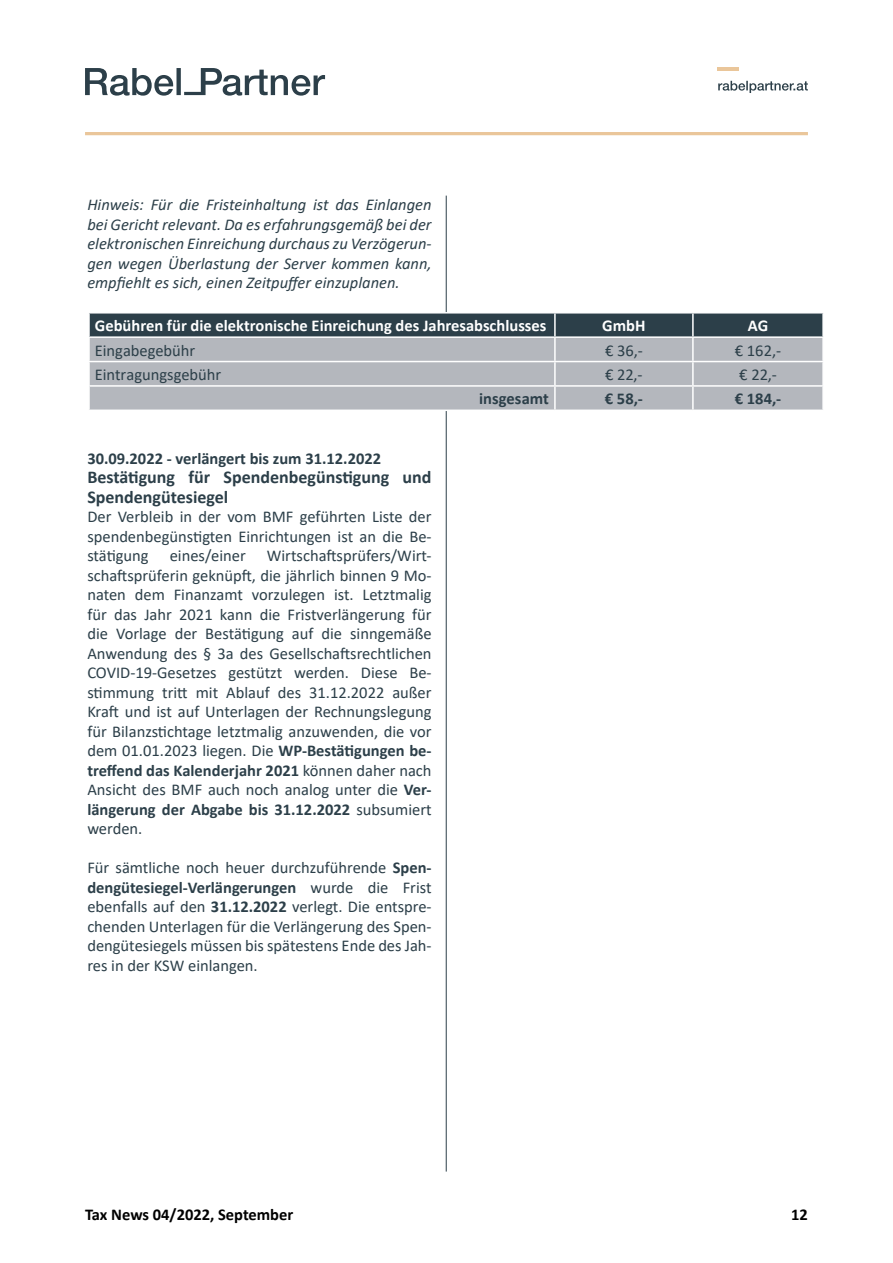
<style>
.page{position:relative;width:893px;height:1263px;background:#fff}
.page>*{position:absolute;margin:0;border:0;box-sizing:border-box;transform-origin:0 0}
.t1{font:700 18px/19.5px "Calibri";color:#2c3f49}
.t2{font:16.5px/19.5px "Calibri";color:#2c3f49;text-align:justify}
.t3{font:italic 16.5px/19.5px "Calibri";color:#2c3f49;text-align:justify}
.t4{font:700 16.5px "Calibri";color:#fff}
.t5{font:700 16.5px "Calibri";color:#2c3f49}
.t6{font:700 16.5px "Calibri";color:#000}
.s1{font-weight:700}
</style>
<div class="page">
<svg style="left:85px;top:68px;width:240px;height:28px"></svg>
<hr style="left:85px;top:132px;width:723px;height:3px;background:#eac69a">
<svg style="left:718px;top:81px;width:90px;height:12px"></svg>
<hr style="left:717px;top:67px;width:22px;height:3px;background:#eac69a">
<hr style="left:446px;top:196px;width:1px;height:975px;background:#2c3f49">
<div style="left:90px;top:314px;width:732px;height:22px;background:#2c3f49"></div>
<div style="left:90px;top:338px;width:732px;height:72px;background:#b4b7bd"></div>
<hr style="left:88px;top:312px;width:467px;height:2px;background:#fff">
<hr style="left:554px;top:314px;width:2px;height:22px;background:#fff">
<hr style="left:692px;top:314px;width:2px;height:22px;background:#fff">
<hr style="left:88px;top:336px;width:467px;height:2px;background:#fff">
<hr style="left:554px;top:338px;width:2px;height:23px;background:#fff">
<hr style="left:692px;top:338px;width:2px;height:23px;background:#fff">
<hr style="left:88px;top:361px;width:467px;height:1px;background:#fff">
<hr style="left:555px;top:361px;width:138px;height:1px;background:#fff">
<hr style="left:554px;top:362px;width:2px;height:23px;background:#fff">
<hr style="left:693px;top:361px;width:131px;height:1px;background:#fff">
<hr style="left:692px;top:362px;width:2px;height:23px;background:#fff">
<hr style="left:88px;top:385px;width:467px;height:2px;background:#fff">
<hr style="left:555px;top:385px;width:138px;height:2px;background:#fff">
<hr style="left:554px;top:387px;width:2px;height:23px;background:#fff">
<hr style="left:693px;top:385px;width:131px;height:2px;background:#fff">
<hr style="left:692px;top:387px;width:2px;height:23px;background:#fff">
<hr style="left:88px;top:410px;width:467px;height:1px;background:#fff">
<p class="t3" style="left:87px;top:194px;width:346px">Hinweis: Für die Fristeinhaltung ist das Einlangen bei Gericht relevant. Da es erfahrungsgemäß bei der elektronischen Einreichung durchaus zu Verzögerun&shy;gen wegen Überlastung der Server kommen kann, empfiehlt es sich, einen Zeitpuffer einzuplanen.</p>
<p class="t4" style="left:95px;top:314px;width:453px">Gebühren für die elektronische Einreichung des Jahresabschlusses</p>
<p class="t4" style="left:602px;top:314px;width:45px">GmbH</p>
<p class="t4" style="left:748px;top:314px;width:22px">AG</p>
<p class="t2" style="left:95px;top:340px;width:102px">Eingabegebühr</p>
<p class="t2" style="left:605px;top:340px;width:39px">€ 36,-</p>
<p class="t2" style="left:735px;top:340px;width:48px">€ 162,-</p>
<p class="t2" style="left:95px;top:364px;width:128px">Eintragungsgebühr</p>
<p class="t2" style="left:605px;top:364px;width:39px">€ 22,-</p>
<p class="t2" style="left:739px;top:364px;width:39px">€ 22,-</p>
<p class="t5" style="left:479px;top:387px;width:71px">insgesamt</p>
<p class="t5" style="left:605px;top:387px;width:40px">€ 58,-</p>
<p class="t5" style="left:735px;top:387px;width:48px">€ 184,-</p>
<p class="t5" style="left:87px;top:446px;width:295px">30.09.2022 - verlängert bis zum 31.12.2022</p>
<p class="t1" style="left:87px;top:467px;width:346px">Bestätigung für Spendenbegünstigung und<br>Spendengütesiegel</p>
<p class="t2" style="left:87px;top:506px;width:346px">Der Verbleib in der vom BMF geführten Liste der spendenbegünstigten Einrichtungen ist an die Be&shy;stätigung</p>
<p class="t2" style="left:87px;top:545px;width:346px;text-indent:179px">Wirtschaftsprüfers/Wirt&shy;schaftsprüferin geknüpft, die jährlich binnen 9 Mo&shy;naten dem Finanzamt vorzulegen ist. Letztmalig für das Jahr 2021 kann die Fristverlängerung für die Vorlage der Bestätigung auf die sinngemäße Anwendung des § 3a des Gesellschaftsrechtlichen COVID-19-Gesetzes gestützt werden. Diese Be&shy;stimmung tritt mit Ablauf des 31.12.2022 außer Kraft und ist auf Unterlagen der Rechnungslegung für Bilanzstichtage letztmalig anzuwenden, die vor dem 01.01.2023 liegen. Die <span class="s1">WP-Bestätigungen be&shy;treffend das Kalenderjahr 2021</span> können daher nach Ansicht des BMF auch noch analog unter die <span class="s1">Ver&shy;längerung der Abgabe bis 31.12.2022</span> subsumiert werden.</p>
<p class="t2" style="left:87px;top:857px;width:346px">Für sämtliche noch heuer durchzuführende <span class="s1">Spen&shy;dengütesiegel-Verlängerungen</span> wurde die Frist ebenfalls auf den <span class="s1">31.12.2022</span> verlegt. Die entspre&shy;chenden Unterlagen für die Verlängerung des Spen&shy;dengütesiegels müssen bis spätestens Ende des Jah&shy;res in der KSW einlangen.</p>
<p class="t2" style="left:170px;top:545px;width:78px">eines/einer</p>
<p class="t6" style="left:85px;top:1203px;width:210px">Tax News 04/2022, September</p>
<p class="t6" style="left:791px;top:1203px;width:18px">12</p>
</div>
